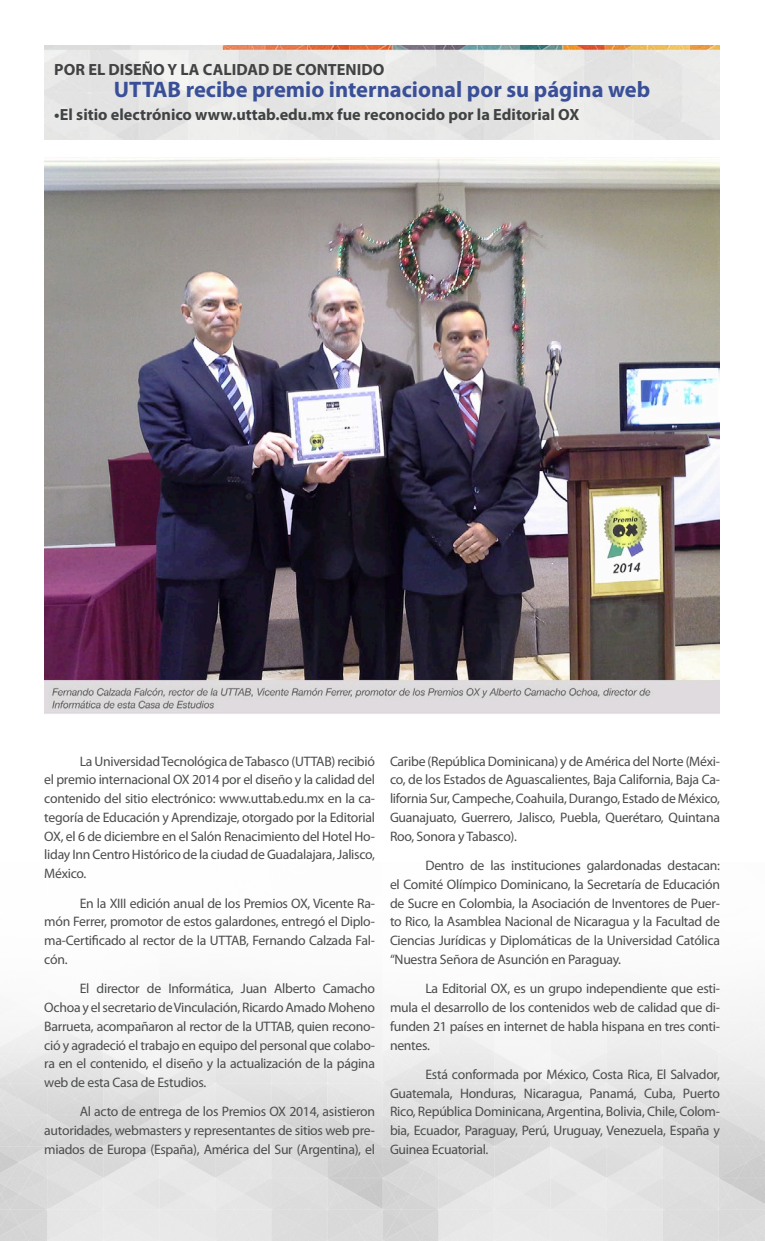
<style>
.page{position:relative;width:765px;height:1241px;background:#fff}
.page>*{position:absolute;margin:0;border:0;box-sizing:border-box;transform-origin:0 0}
.t1{font:700 22.5px "Myriad Pro";color:#394f97}
.t2{font:700 16.25px "Myriad Pro";color:#414243}
.t3{font:13.75px/18.8px "Myriad Pro";letter-spacing:-.02em;color:#4b4c4d;text-align:justify}
</style>
<div class="page">
<img style="left:0;top:250px;width:765px;height:990px">
<img style="left:44px;top:45px;width:676px;height:95px">
<img style="left:45px;top:157px;width:675px;height:559px">
<p class="t2" style="left:54px;top:59px;width:332px">POR EL DISEÑO Y LA CALIDAD DE CONTENIDO</p>
<p class="t1" style="left:114px;top:75px;width:538px">UTTAB recibe premio internacional por su página web</p>
<p class="t2" style="left:54px;top:104px;width:526px">•El sitio electrónico www.uttab.edu.mx fue reconocido por la Editorial OX</p>
<p class="t3" style="left:44px;top:751px;width:332px;text-indent:35px">La Universidad Tecnológica de Tabasco (UTTAB) recibió el premio internacional OX 2014 por el diseño y la calidad del contenido del sitio electrónico: www.uttab.edu.mx en la ca&shy;tegoría de Educación y Aprendizaje, otorgado por la Editorial OX, el 6 de diciembre en el Salón Renacimiento del Hotel Ho&shy;liday Inn Centro Histórico de la ciudad de Guadalajara, Jalisco, México.</p>
<p class="t3" style="left:44px;top:893px;width:332px;text-indent:35px">En la XIII edición anual de los Premios OX, Vicente Ra&shy;món Ferrer, promotor de estos galardones, entregó el Diplo&shy;ma-Certificado al rector de la UTTAB, Fernando Calzada Fal&shy;cón.</p>
<p class="t3" style="left:44px;top:978px;width:332px;text-indent:35px">El director de Informática, Juan Alberto Camacho Ochoa y el secretario de Vinculación, Ricardo Amado Moheno Barrueta, acompañaron al rector de la UTTAB, quien recono&shy;ció y agradeció el trabajo en equipo del personal que colabo&shy;ra en el contenido, el diseño y la actualización de la página web de esta Casa de Estudios.</p>
<p class="t3" style="left:44px;top:1101px;width:332px;text-indent:35px">Al acto de entrega de los Premios OX 2014, asistieron autoridades, webmasters y representantes de sitios web pre&shy;miados de Europa (España), América del Sur (Argentina), el</p>
<p class="t3" style="left:390px;top:751px;width:332px">Caribe (República Dominicana) y de América del Norte (Méxi&shy;co, de los Estados de Aguascalientes, Baja California, Baja Ca&shy;lifornia Sur, Campeche, Coahuila, Durango, Estado de México, Guanajuato, Guerrero, Jalisco, Puebla, Querétaro, Quintana Roo, Sonora y Tabasco).</p>
<p class="t3" style="left:390px;top:855px;width:332px;text-indent:35px">Dentro de las instituciones galardonadas destacan: el Comité Olímpico Dominicano, la Secretaría de Educación de Sucre en Colombia, la Asociación de Inventores de Puer&shy;to Rico, la Asamblea Nacional de Nicaragua y la Facultad de Ciencias Jurídicas y Diplomáticas de la Universidad Católica “Nuestra Señora de Asunción en Paraguay.</p>
<p class="t3" style="left:390px;top:978px;width:332px;text-indent:35px">La Editorial OX, es un grupo independiente que esti&shy;mula el desarrollo de los contenidos web de calidad que di&shy;funden 21 países en internet de habla hispana en tres conti&shy;nentes.</p>
<p class="t3" style="left:390px;top:1064px;width:332px;text-indent:35px">Está conformada por México, Costa Rica, El Salvador, Guatemala, Honduras, Nicaragua, Panamá, Cuba, Puerto Rico, República Dominicana, Argentina, Bolivia, Chile, Colom&shy;bia, Ecuador, Paraguay, Perú, Uruguay, Venezuela, España y Guinea Ecuatorial.</p>
</div>
